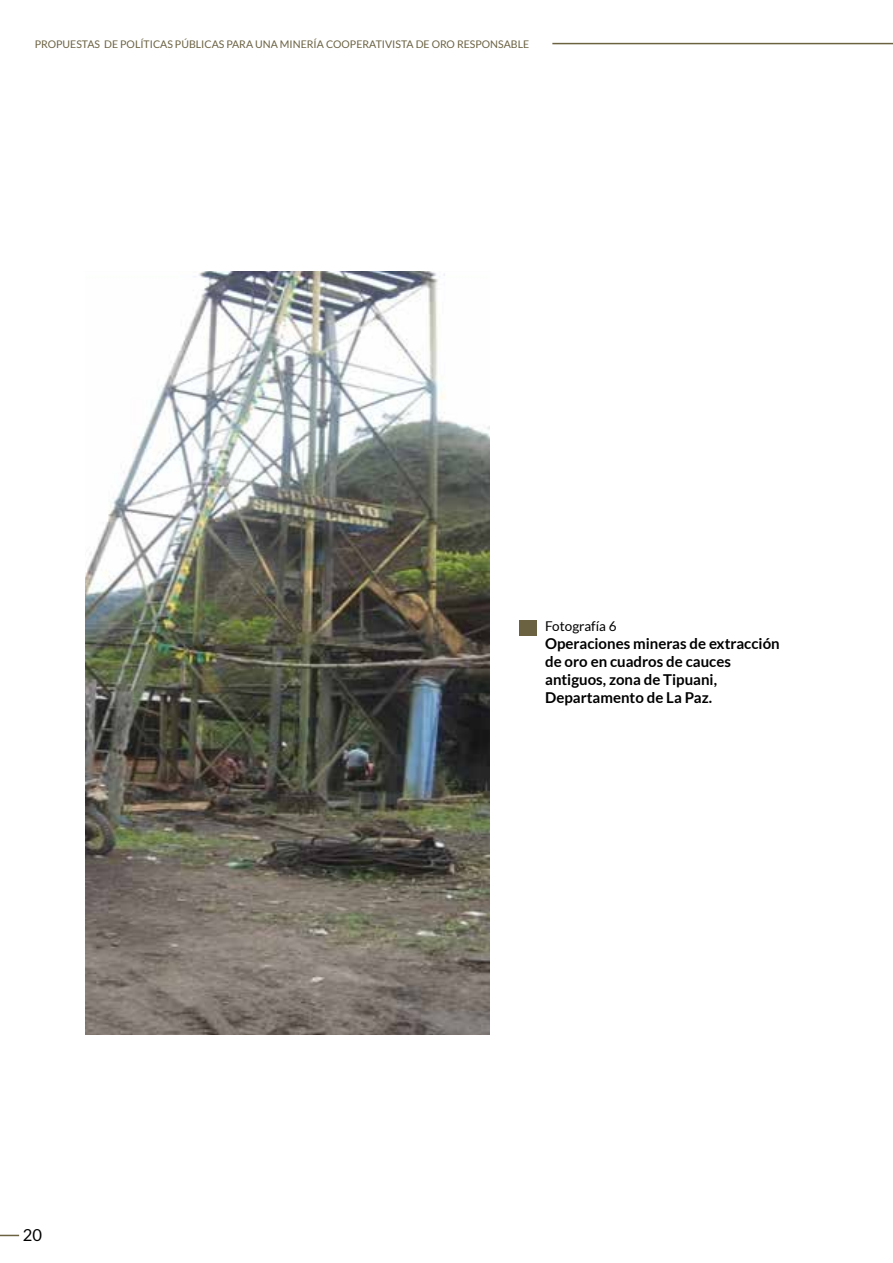
<style>
.page{position:relative;width:893px;height:1263px;background:#fff}
.page>*{position:absolute;margin:0;border:0;box-sizing:border-box;transform-origin:0 0}
.t1{font:16.5px "Lato";color:#000}
.t2{font:700 15px/18px "Lato";color:#000}
.t3{font:13.5px "Lato";color:#000}
.t4{font:10.5px "Lato";color:#6b6242}
</style>
<div class="page">
<hr style="left:892px;top:1154px;width:1px;height:109px;background:#ededed">
<img style="left:85px;top:271px;width:404px;height:763px">
<div style="left:519px;top:620px;width:18px;height:16px;background:#6b6242"></div>
<hr style="left:552px;top:43px;width:341px;height:1px;background:#6b6242">
<svg style="left:0;top:1235px;width:19px;height:1px"></svg>
<p class="t4" style="left:35px;top:38px;width:496px">PROPUESTAS DE POLÍTICAS PÚBLICAS PARA UNA MINERÍA COOPERATIVISTA DE ORO RESPONSABLE</p>
<p class="t1" style="left:23px;top:1226px;width:21px">20</p>
<p class="t3" style="left:545px;top:618px;width:73px">Fotografía 6</p>
<p class="t2" style="left:545px;top:634px;width:236px">Operaciones mineras de extracción de oro en cuadros de cauces antiguos, zona de Tipuani,<br>Departamento de La Paz.</p>
</div>
